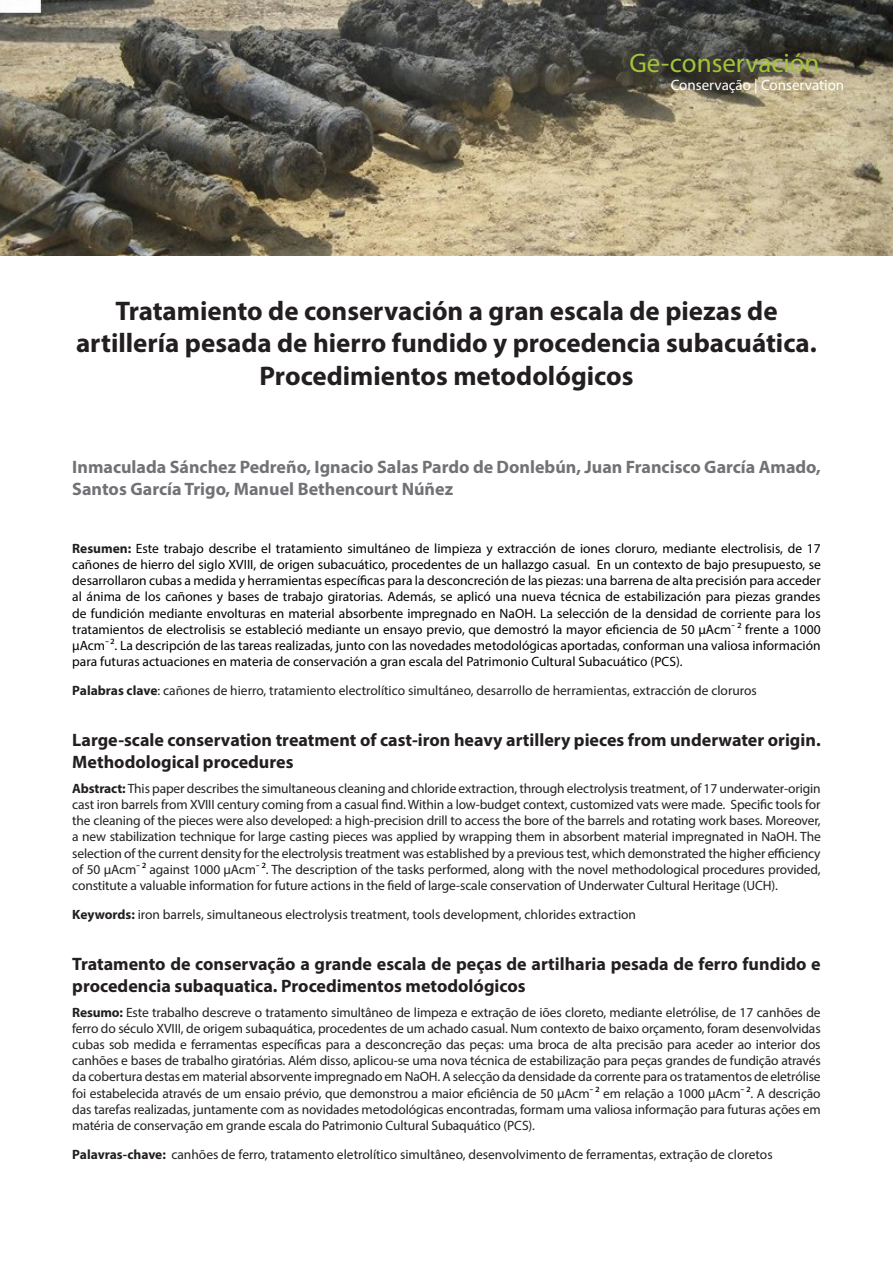
<style>
.page{position:relative;width:893px;height:1263px;background:#fff}
.page>*{position:absolute;margin:0;border:0;box-sizing:border-box;transform-origin:0 0}
.Encabezado_del_art_c{font:700 27px/32.4px "Myriad Pro";color:#231f20;text-align:center}
.Tipo_de_texto{font:27px "Myriad Pro";color:#a1c43a}
.negrita_titulito{font:700 18px/21.6px "Myriad Pro";color:#231f20}
.Nombre_del_autor{font:700 18px/21.6px "Myriad Pro";color:#717275}
.Tipo_de_texto-2{font:15px "Myriad Pro";color:#fff}
.Nombre_del_autor-2{font:13.5px/16.2px "Myriad Pro";color:#231f20;text-align:justify}
.Nombre_del_autor-3{font:13.5px/16.2px "Myriad Pro";color:#000;text-align:justify}
.s1{font-weight:700;color:#231f20}
.s2{color:#231f20}
.s3{font-weight:700}
.s4{color:#000}
</style>
<div class="page">
<img style="left:0;top:0;width:893px;height:255px">
<p class="Tipo_de_texto" style="left:629px;top:46px;width:192px">Ge-conservación</p>
<p class="Tipo_de_texto-2" style="left:671px;top:76px;width:175px">Conservação | Conservation</p>
<p class="Encabezado_del_art_c" style="left:76px;top:294px;width:742px">Tratamiento de conservación a gran escala de piezas de artillería pesada de hierro fundido y procedencia subacuática.<br>Procedimientos metodológicos</p>
<p class="Nombre_del_autor" style="left:72px;top:456px;width:750px">Inmaculada Sánchez Pedreño, Ignacio Salas Pardo de Donlebún, Juan Francisco García Amado,<br>Santos García Trigo, Manuel Bethencourt Núñez</p>
<p class="Nombre_del_autor-3" style="left:72px;top:540px;width:750px"><span class="s1">Resumen:</span> Este trabajo describe el tratamiento simultáneo de limpieza y extracción de iones cloruro, mediante electrolisis, de 17 cañones de hierro del siglo XVIII, de origen subacuático, procedentes de un hallazgo casual. En un contexto de bajo presupuesto, se desarrollaron cubas a medida y herramientas específicas para la desconcreción de las piezas: una barrena de alta precisión para acceder al ánima de los cañones y bases de trabajo giratorias. Además, se aplicó una nueva técnica de estabilización para piezas grandes de fundición mediante envolturas en material absorbente impregnado en NaOH. La selección de la densidad de corriente para los tratamientos de electrolisis se estableció mediante un ensayo previo, que demostró la mayor eficiencia de 50 µAcm<span class="s2">¯</span>² frente a 1000 µAcm<span class="s2">¯</span>². La descripción de las tareas realizadas, junto con las novedades metodológicas aportadas, conforman una valiosa información para futuras actuaciones en materia de conservación a gran escala del Patrimonio Cultural Subacuático (PCS).</p>
<p class="Nombre_del_autor-2" style="left:72px;top:682px;width:686px"><span class="s3">Palabras clave</span>: cañones de hierro, tratamiento electrolítico simultáneo, desarrollo de herramientas, extracción de cloruros</p>
<p class="negrita_titulito" style="left:72px;top:729px;width:750px">Large-scale conservation treatment of cast-iron heavy artillery pieces from underwater origin.<br>Methodological procedures</p>
<p class="Nombre_del_autor-2" style="left:72px;top:780px;width:750px"><span class="s3">Abstract:</span> This paper describes the simultaneous cleaning and chloride extraction, through electrolysis treatment, of 17 underwater-origin cast iron barrels from XVIII century coming from a casual find. Within a low-budget context, customized vats were made. Specific tools for the cleaning of the pieces were also developed: a high-precision drill to access the bore of the barrels and rotating work bases. Moreover, a new stabilization technique for large casting pieces was applied by wrapping them in absorbent material impregnated in NaOH. The selection of the current density for the electrolysis treatment was established by a previous test, which demonstrated the higher efficiency of 50 µAcm¯<span class="s4">²</span> against 1000 µAcm¯<span class="s4">²</span>. The description of the tasks performed, along with the novel methodological procedures provided, constitute a valuable information for future actions in the field of large-scale conservation of Underwater Cultural Heritage (UCH).</p>
<p class="Nombre_del_autor-2" style="left:72px;top:906px;width:565px"><span class="s3">Keywords:</span> iron barrels, simultaneous electrolysis treatment, tools development, chlorides extraction</p>
<p class="negrita_titulito" style="left:72px;top:953px;width:750px">Tratamento de conservação a grande escala de peças de artilharia pesada de ferro fundido e procedencia subaquatica. Procedimentos metodológicos</p>
<p class="Nombre_del_autor-2" style="left:72px;top:1004px;width:750px"><span class="s3">Resumo:</span> Este trabalho descreve o tratamento simultâneo de limpeza e extração de iões cloreto, mediante eletrólise, de 17 canhões de ferro do século XVIII, de origem subaquática, procedentes de um achado casual. Num contexto de baixo orçamento, foram desenvolvidas cubas sob medida e ferramentas específicas para a desconcreção das peças: uma broca de alta precisão para aceder ao interior dos canhões e bases de trabalho giratórias. Além disso, aplicou-se uma nova técnica de estabilização para peças grandes de fundição através da cobertura destas em material absorvente impregnado em NaOH. A selecção da densidade da corrente para os tratamentos de eletrólise foi estabelecida através de um ensaio prévio, que demonstrou a maior eficiência de 50 µAcm¯<span class="s4">²</span> em relação a 1000 µAcm¯<span class="s4">²</span>. A descrição das tarefas realizadas, juntamente com as novidades metodológicas encontradas, formam uma valiosa informação para futuras ações em matéria de conservação em grande escala do Patrimonio Cultural Subaquático (PCS).</p>
<p class="Nombre_del_autor-2" style="left:72px;top:1146px;width:702px"><span class="s3">Palavras-chave:</span> canhões de ferro, tratamento eletrolítico simultâneo, desenvolvimento de ferramentas, extração de cloretos</p>
</div>
